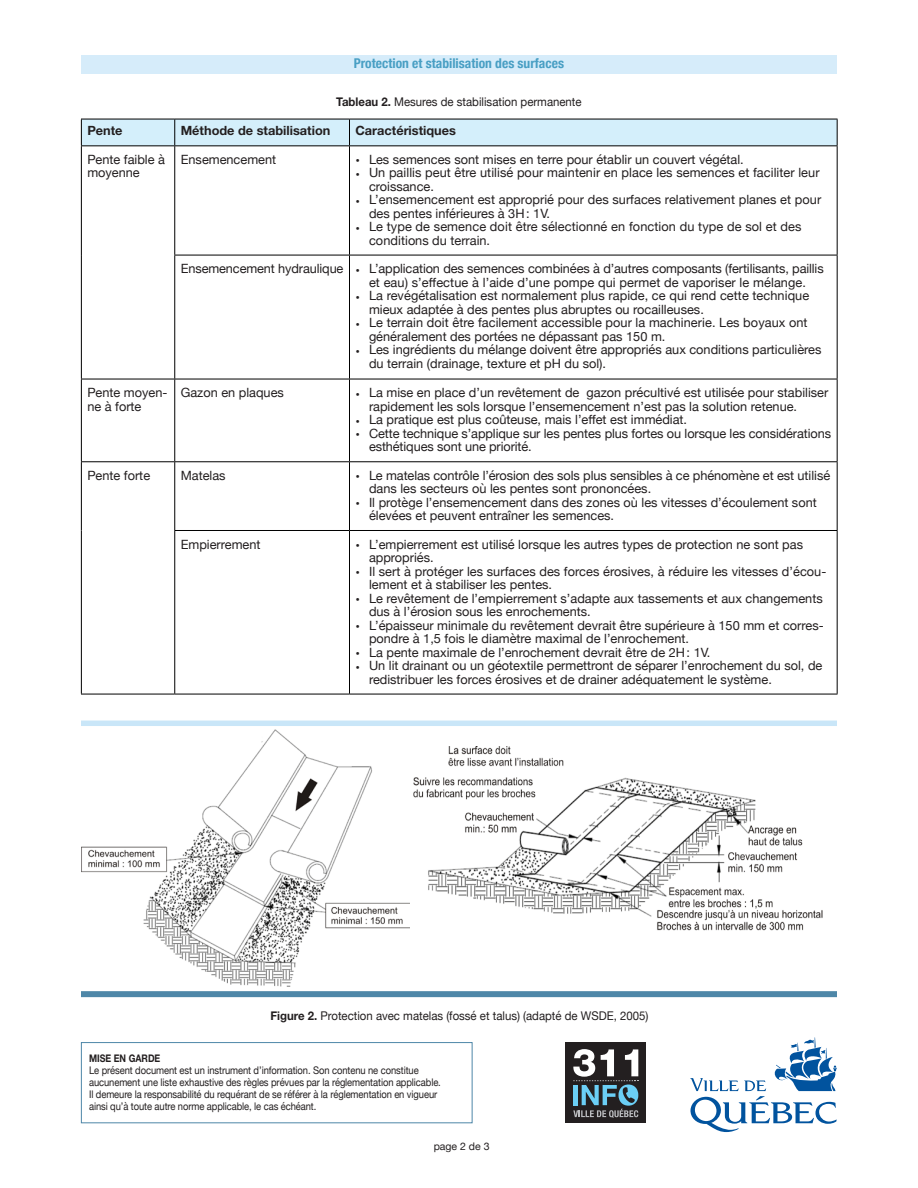
<style>
.page{position:relative;width:918px;height:1188px;background:#fff}
.page>*{position:absolute;margin:0;border:0;box-sizing:border-box;transform-origin:0 0}
._9_Entete_de_page{font:700 condensed 13.5px "Helvetica Neue";color:#499fc4}
._3_Texte_Bullet{font:12.75px/13.5px "Helvetica Neue";color:#231f20}
._11_Tableau{font:12.75px/13.5px "Helvetica Neue";color:#231f20}
._11_Tableau-2{font:700 12.75px "Helvetica Neue";color:#231f20}
._5_Figure{font:12px "Helvetica Neue";color:#231f20;scale:.95 1}
._4_Suite_Bas_de_page{font:10.5px/12px "Helvetica Neue";letter-spacing:-.01em;color:#231f20;scale:.89 1}
.t1{font:700 10.5px "Helvetica Neue";color:#231f20;scale:.85 1}
._4_Suite_Bas_de_page-2{font:10.5px "Helvetica Neue";letter-spacing:-.01em;color:#231f20}
.s1{font-weight:700}
</style>
<div class="page">
<div style="left:81px;top:1042px;width:391px;height:81px;border:1px solid #4e87a8"></div>
<svg style="left:690px;top:1037px;width:147px;height:95px"></svg>
<div style="left:566px;top:1042px;width:80px;height:81px;background:#231f20"></div>
<svg style="left:573px;top:1049px;width:65px;height:69px"></svg>
<div style="left:81px;top:55px;width:756px;height:18px;background:#d6ecfa"></div>
<div style="left:81px;top:119px;width:757px;height:26px;background:#d4effb"></div>
<hr style="left:81px;top:145px;width:94px;height:1px;background:#000">
<hr style="left:81px;top:146px;width:1px;height:109px;background:#000">
<hr style="left:175px;top:145px;width:175px;height:1px;background:#000">
<hr style="left:174px;top:146px;width:1px;height:109px;background:#000">
<hr style="left:350px;top:145px;width:488px;height:1px;background:#000">
<hr style="left:349px;top:146px;width:1px;height:109px;background:#000">
<hr style="left:837px;top:146px;width:1px;height:109px;background:#000">
<hr style="left:81px;top:255px;width:1px;height:124px;background:#000">
<hr style="left:174px;top:255px;width:176px;height:1px;background:#000">
<hr style="left:174px;top:255px;width:1px;height:124px;background:#000">
<hr style="left:350px;top:255px;width:488px;height:1px;background:#000">
<hr style="left:349px;top:255px;width:1px;height:124px;background:#000">
<hr style="left:837px;top:255px;width:1px;height:124px;background:#000">
<hr style="left:81px;top:379px;width:94px;height:1px;background:#000">
<hr style="left:81px;top:379px;width:1px;height:82px;background:#000">
<hr style="left:175px;top:379px;width:175px;height:1px;background:#000">
<hr style="left:174px;top:379px;width:1px;height:82px;background:#000">
<hr style="left:350px;top:379px;width:488px;height:1px;background:#000">
<hr style="left:349px;top:379px;width:1px;height:82px;background:#000">
<hr style="left:837px;top:379px;width:1px;height:82px;background:#000">
<hr style="left:81px;top:461px;width:94px;height:1px;background:#000">
<hr style="left:81px;top:462px;width:1px;height:68px;background:#000">
<hr style="left:175px;top:461px;width:175px;height:1px;background:#000">
<hr style="left:174px;top:462px;width:1px;height:68px;background:#000">
<hr style="left:350px;top:461px;width:488px;height:1px;background:#000">
<hr style="left:349px;top:462px;width:1px;height:68px;background:#000">
<hr style="left:837px;top:462px;width:1px;height:68px;background:#000">
<hr style="left:81px;top:530px;width:1px;height:164px;background:#000">
<hr style="left:174px;top:530px;width:176px;height:1px;background:#000">
<hr style="left:174px;top:531px;width:1px;height:163px;background:#000">
<hr style="left:350px;top:530px;width:488px;height:1px;background:#000">
<hr style="left:349px;top:531px;width:1px;height:163px;background:#000">
<hr style="left:837px;top:531px;width:1px;height:163px;background:#000">
<hr style="left:81px;top:694px;width:94px;height:1px;background:#000">
<hr style="left:175px;top:694px;width:175px;height:1px;background:#000">
<hr style="left:350px;top:694px;width:488px;height:1px;background:#000">
<img style="left:81px;top:729px;width:329px;height:258px">
<img style="left:413px;top:747px;width:410px;height:184px">
<div style="left:81px;top:721px;width:756px;height:5px;background:#c9e6f8"></div>
<div style="left:81px;top:991px;width:756px;height:6px;background:#4e87a8"></div>
<p class="_9_Entete_de_page" style="left:354px;top:52px;width:212px">Protection et stabilisation des surfaces</p>
<p class="_5_Figure" style="left:336px;top:93px;width:260px"><span class="s1">Tableau 2.</span> Mesures de stabilisation permanente</p>
<p class="_11_Tableau-2" style="left:87px;top:123px;width:37px">Pente</p>
<p class="_11_Tableau-2" style="left:181px;top:123px;width:151px">Méthode de stabilisation</p>
<p class="_11_Tableau-2" style="left:356px;top:123px;width:102px">Caractéristiques</p>
<p class="_11_Tableau" style="left:87px;top:153px;width:79px">Pente faible à moyenne</p>
<p class="_11_Tableau" style="left:181px;top:153px;width:97px">Ensemencement</p>
<p class="_3_Texte_Bullet" style="left:356px;top:153px;width:390px">• Les semences sont mises en terre pour établir un couvert végétal.</p>
<p class="_3_Texte_Bullet" style="left:369px;top:167px;width:452px;text-indent:-14px">• Un paillis peut être utilisé pour maintenir en place les semences et faciliter leur croissance.</p>
<p class="_3_Texte_Bullet" style="left:369px;top:194px;width:454px;text-indent:-14px">• L’ensemencement est approprié pour des surfaces relativement planes et pour des pentes inférieures à 3H: 1V.</p>
<p class="_3_Texte_Bullet" style="left:369px;top:221px;width:434px;text-indent:-14px">• Le type de semence doit être sélectionné en fonction du type de sol et des conditions du terrain.</p>
<p class="_11_Tableau" style="left:181px;top:263px;width:164px">Ensemencement hydraulique</p>
<p class="_3_Texte_Bullet" style="left:356px;top:263px;width:470px;text-align:center">• L’application des semences combinées à d’autres composants (fertilisants, paillis et eau) s’effectue à l’aide d’une pompe qui permet de vaporiser le mélange.</p>
<p class="_3_Texte_Bullet" style="left:369px;top:290px;width:442px;text-indent:-14px">• La revégétalisation est normalement plus rapide, ce qui rend cette technique mieux adaptée à des pentes plus abruptes ou rocailleuses.</p>
<p class="_3_Texte_Bullet" style="left:369px;top:317px;width:440px;text-indent:-14px">• Le terrain doit être facilement accessible pour la machinerie. Les boyaux ont généralement des portées ne dépassant pas 150 m.</p>
<p class="_3_Texte_Bullet" style="left:369px;top:344px;width:454px;text-indent:-14px">• Les ingrédients du mélange doivent être appropriés aux conditions particulières du terrain (drainage, texture et pH du sol).</p>
<p class="_11_Tableau" style="left:87px;top:387px;width:82px">Pente moyen&shy;ne à forte</p>
<p class="_11_Tableau" style="left:181px;top:387px;width:105px">Gazon en plaques</p>
<p class="_3_Texte_Bullet" style="left:369px;top:387px;width:461px;text-indent:-14px">• La mise en place d’un revêtement de gazon précultivé est utilisée pour stabiliser rapidement les sols lorsque l’ensemencement n’est pas la solution retenue.</p>
<p class="_3_Texte_Bullet" style="left:356px;top:414px;width:333px">• La pratique est plus coûteuse, mais l’effet est immédiat.</p>
<p class="_3_Texte_Bullet" style="left:369px;top:427px;width:464px;text-indent:-14px">• Cette technique s’applique sur les pentes plus fortes ou lorsque les considérations esthétiques sont une priorité.</p>
<p class="_11_Tableau" style="left:87px;top:469px;width:64px">Pente forte</p>
<p class="_11_Tableau" style="left:181px;top:469px;width:46px">Matelas</p>
<p class="_3_Texte_Bullet" style="left:369px;top:469px;width:463px;text-indent:-14px">• Le matelas contrôle l’érosion des sols plus sensibles à ce phénomène et est utilisé dans les secteurs où les pentes sont prononcées.</p>
<p class="_3_Texte_Bullet" style="left:369px;top:496px;width:449px;text-indent:-14px">• Il protège l’ensemencement dans des zones où les vitesses d’écoulement sont élevées et peuvent entraîner les semences.</p>
<p class="_11_Tableau" style="left:181px;top:538px;width:81px">Empierrement</p>
<p class="_3_Texte_Bullet" style="left:369px;top:538px;width:436px;text-indent:-14px">• L’empierrement est utilisé lorsque les autres types de protection ne sont pas appropriés.</p>
<p class="_3_Texte_Bullet" style="left:369px;top:565px;width:459px;text-indent:-14px">• Il sert à protéger les surfaces des forces érosives, à réduire les vitesses d’écou&shy;lement et à stabiliser les pentes.</p>
<p class="_3_Texte_Bullet" style="left:369px;top:592px;width:455px;text-indent:-14px">• Le revêtement de l’empierrement s’adapte aux tassements et aux changements dus à l’érosion sous les enrochements.</p>
<p class="_3_Texte_Bullet" style="left:369px;top:619px;width:456px;text-indent:-14px">• L’épaisseur minimale du revêtement devrait être supérieure à 150 mm et corres&shy;pondre à 1,5 fois le diamètre maximal de l’enrochement.</p>
<p class="_3_Texte_Bullet" style="left:356px;top:646px;width:356px">• La pente maximale de l’enrochement devrait être de 2H: 1V.</p>
<p class="_3_Texte_Bullet" style="left:369px;top:660px;width:455px;text-indent:-14px">• Un lit drainant ou un géotextile permettront de séparer l’enrochement du sol, de redistribuer les forces érosives et de drainer adéquatement le système.</p>
<p class="_5_Figure" style="left:270px;top:1007px;width:399px"><span class="s1">Figure 2.</span> Protection avec matelas (fossé et talus) (adapté de WSDE, 2005)</p>
<p class="t1" style="left:89px;top:1052px;width:85px">MISE EN GARDE</p>
<p class="_4_Suite_Bas_de_page" style="left:89px;top:1065px;width:397px">Le présent document est un instrument d’information. Son contenu ne constitue aucunement une liste exhaustive des règles prévues par la réglementation applicable.<br>Il demeure la responsabilité du requérant de se référer à la réglementation en vigueur ainsi qu’à toute autre norme applicable, le cas échéant.</p>
<p class="_4_Suite_Bas_de_page-2" style="left:434px;top:1139px;width:57px">page 2 de 3</p>
</div>
